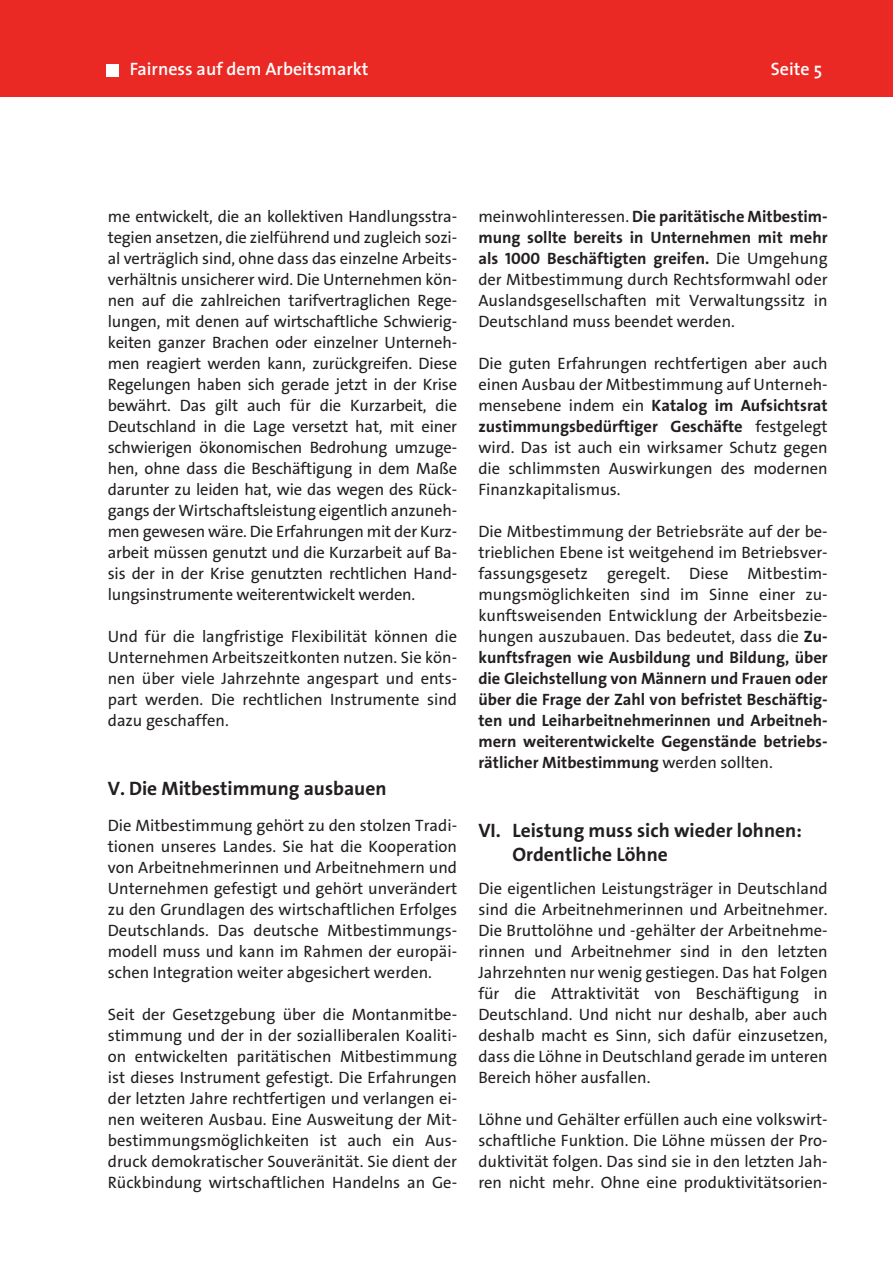
<style>
.page{position:relative;width:893px;height:1263px;background:#fff}
.page>*{position:absolute;margin:0;border:0;box-sizing:border-box;transform-origin:0 0}
.t1{font:19.5px/23.4px "The Sans LP7 Bld";color:#231f20}
.t2{font:600 18px "The Sans";color:#fff}
.t3{font:16.5px/21px "The Sans LP5 Plain";color:#231f20;text-align:justify}
.t4{font:16.5px/21px "The Sans LP7 Bld";color:#231f20;text-align:justify}
.s1{font-family:"The Sans LP5 Plain"}
.s2{font-family:"The Sans LP7 Bld"}
</style>
<div class="page">
<div style="left:0;top:0;width:893px;height:96px;background:#ea2924"></div>
<div style="left:106px;top:64px;width:13px;height:13px;background:#fff"></div>
<p class="t2" style="left:130px;top:62px;width:240px">Fairness auf dem Arbeitsmarkt</p>
<p class="t2" style="left:771px;top:62px;width:53px">Seite 5</p>
<p class="t3" style="left:108px;top:208px;width:351px">me entwickelt, die an kollektiven Handlungsstra&shy;tegien ansetzen, die zielführend und zugleich sozi&shy;al verträglich sind, ohne dass das einzelne Arbeits&shy;verhältnis unsicherer wird. Die Unternehmen kön&shy;nen auf die zahlreichen tarifvertraglichen Rege&shy;lungen, mit denen auf wirtschaftliche Schwierig&shy;keiten ganzer Brachen oder einzelner Unterneh&shy;men reagiert werden kann, zurückgreifen. Diese Regelungen haben sich gerade jetzt in der Krise bewährt. Das gilt auch für die Kurzarbeit, die Deutschland in die Lage versetzt hat, mit einer schwierigen ökonomischen Bedrohung umzuge&shy;hen, ohne dass die Beschäftigung in dem Maße darunter zu leiden hat, wie das wegen des Rück&shy;gangs der Wirtschaftsleistung eigentlich anzuneh&shy;men gewesen wäre. Die Erfahrungen mit der Kurz&shy;arbeit müssen genutzt und die Kurzarbeit auf Ba&shy;sis der in der Krise genutzten rechtlichen Hand&shy;lungsinstrumente weiterentwickelt werden.</p>
<p class="t3" style="left:108px;top:628px;width:351px">Und für die langfristige Flexibilität können die Unternehmen Arbeitszeitkonten nutzen. Sie kön&shy;nen über viele Jahrzehnte angespart und ents&shy;part werden. Die rechtlichen Instrumente sind dazu geschaffen.</p>
<p class="t1" style="left:108px;top:779px;width:280px">V. Die Mitbestimmung ausbauen</p>
<p class="t3" style="left:108px;top:817px;width:351px">Die Mitbestimmung gehört zu den stolzen Tradi&shy;tionen unseres Landes. Sie hat die Kooperation von Arbeitnehmerinnen und Arbeitnehmern und Unternehmen gefestigt und gehört unverändert zu den Grundlagen des wirtschaftlichen Erfolges Deutschlands. Das deutsche Mitbestimmungs&shy;modell muss und kann im Rahmen der europäi&shy;schen Integration weiter abgesichert werden.</p>
<p class="t3" style="left:108px;top:1006px;width:351px">Seit der Gesetzgebung über die Montanmitbe&shy;stimmung und der in der sozialliberalen Koaliti&shy;on entwickelten paritätischen Mitbestimmung ist dieses Instrument gefestigt. Die Erfahrungen der letzten Jahre rechtfertigen und verlangen ei&shy;nen weiteren Ausbau. Eine Ausweitung der Mit&shy;bestimmungsmöglichkeiten ist auch ein Aus&shy;druck demokratischer Souveränität. Sie dient der Rückbindung wirtschaftlichen Handelns an Ge-</p>
<p class="t4" style="left:478px;top:208px;width:351px"><span class="s1">meinwohlinteressen.</span> Die paritätische Mitbestim&shy;mung sollte bereits in Unternehmen mit mehr als 1000 Beschäftigten greifen. <span class="s1">Die Umgehung</span></p>
<p class="t3" style="left:478px;top:271px;width:351px">der Mitbestimmung durch Rechtsformwahl oder Auslandsgesellschaften mit Verwaltungssitz in Deutschland muss beendet werden.</p>
<p class="t3" style="left:478px;top:355px;width:351px">Die guten Erfahrungen rechtfertigen aber auch einen Ausbau der Mitbestimmung auf Unterneh-</p>
<p class="t4" style="left:478px;top:397px;width:351px"><span class="s1">mensebene indem ein</span> Katalog im Aufsichtsrat zustimmungsbedürftiger Geschäfte <span class="s1">festgelegt</span></p>
<p class="t3" style="left:478px;top:439px;width:351px">wird. Das ist auch ein wirksamer Schutz gegen die schlimmsten Auswirkungen des modernen Finanzkapitalismus.</p>
<p class="t3" style="left:478px;top:523px;width:351px">Die Mitbestimmung der Betriebsräte auf der be&shy;trieblichen Ebene ist weitgehend im Betriebsver&shy;fassungsgesetz geregelt. Diese Mitbestim&shy;mungsmöglichkeiten sind im Sinne einer zu&shy;kunftsweisenden Entwicklung der Arbeitsbezie&shy;hungen auszubauen. Das bedeutet, dass die <span class="s2">Zu-</span></p>
<p class="t4" style="left:478px;top:649px;width:351px">kunftsfragen wie Ausbildung und Bildung, über die Gleichstellung von Männern und Frauen oder über die Frage der Zahl von befristet Beschäftig&shy;ten und Leiharbeitnehmerinnen und Arbeitneh&shy;mern weiterentwickelte Gegenstände betriebs&shy;rätlicher Mitbestimmung <span class="s1">werden sollten.</span></p>
<p class="t1" style="left:512px;top:821px;width:291px;text-indent:-34px">VI. Leistung muss sich wieder lohnen:<br>Ordentliche Löhne</p>
<p class="t3" style="left:478px;top:880px;width:351px">Die eigentlichen Leistungsträger in Deutschland sind die Arbeitnehmerinnen und Arbeitnehmer.<br>Die Bruttolöhne und -gehälter der Arbeitnehme&shy;rinnen und Arbeitnehmer sind in den letzten Jahrzehnten nur wenig gestiegen. Das hat Folgen für die Attraktivität von Beschäftigung in Deutschland. Und nicht nur deshalb, aber auch deshalb macht es Sinn, sich dafür einzusetzen, dass die Löhne in Deutschland gerade im unteren Bereich höher ausfallen.</p>
<p class="t3" style="left:478px;top:1111px;width:351px">Löhne und Gehälter erfüllen auch eine volkswirt&shy;schaftliche Funktion. Die Löhne müssen der Pro&shy;duktivität folgen. Das sind sie in den letzten Jah&shy;ren nicht mehr. Ohne eine produktivitätsorien-</p>
</div>
